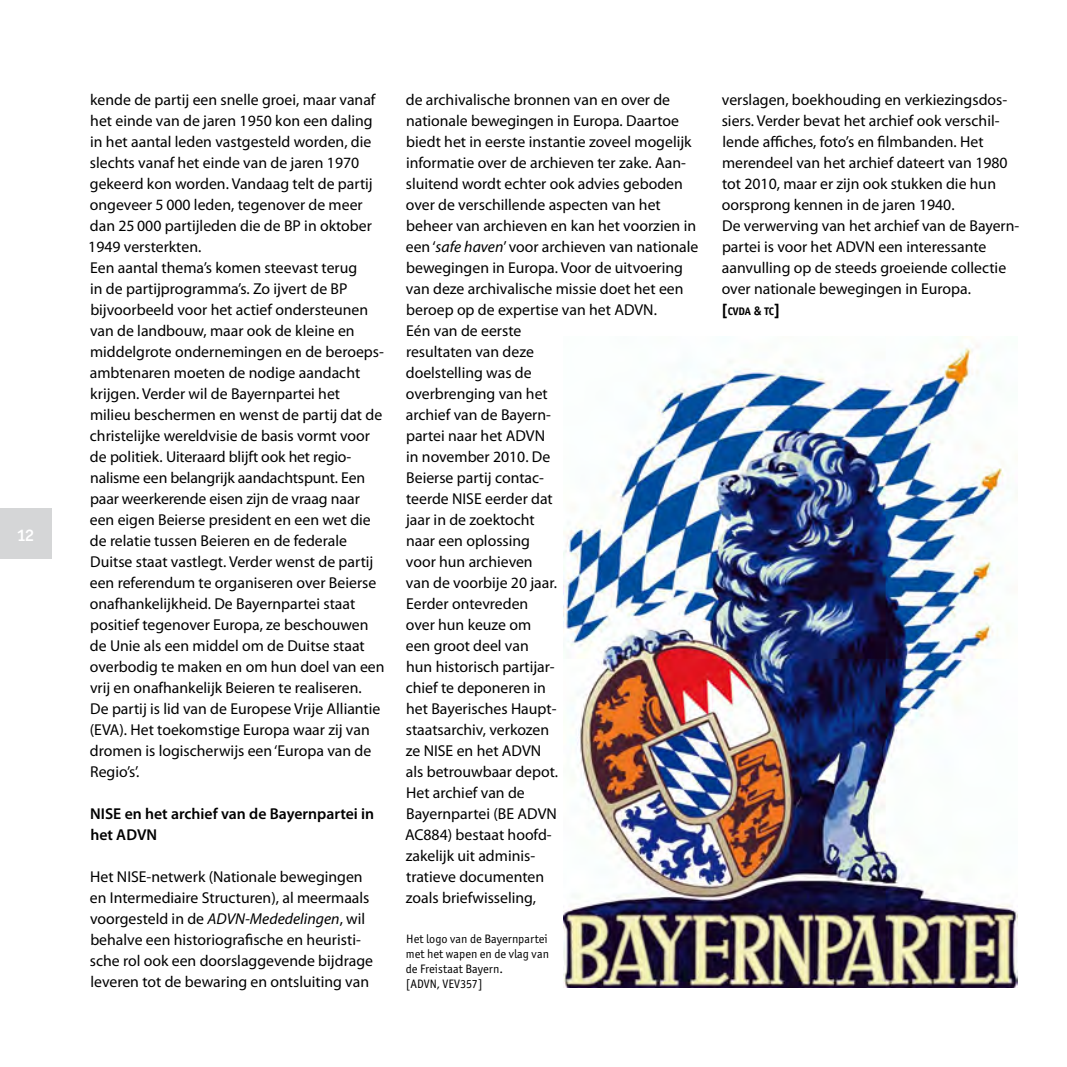
<style>
.page{position:relative;width:1067px;height:1067px;background:#fff}
.page>*{position:absolute;margin:0;border:0;box-sizing:border-box;transform-origin:0 0}
.t1{font:19.25px "Officina San ITC Medium OS";color:#fff}
.t2{font:15.75px/21px "Myriad Pro";color:#000}
.t3{font:600 15.75px/21px "Myriad Pro";color:#000}
.t4{font:12.25px/14.7px "Officina San ITC";color:#000}
.t5{font:11.03px "Officina San ITC Bold OS";letter-spacing:-.005em;color:#000}
.s1{font-style:italic}
.s2{font-size:15.75px}
.s3{font-size:12.25px}
</style>
<div class="page">
<div style="left:0;top:508px;width:52px;height:50px;background:#d5d6d7"></div>
<img style="left:563px;top:336px;width:454px;height:651px">
<p class="t1" style="left:17px;top:523px;width:19px">12</p>
<p class="t2" style="left:88px;top:89px;width:298px">kende de partij een snelle groei, maar vanaf het einde van de jaren 1950 kon een daling in het aantal leden vastgesteld worden, die slechts vanaf het einde van de jaren 1970 gekeerd kon worden. Vandaag telt de partij ongeveer 5 000 leden, tegenover de meer dan 25 000 partijleden die de BP in oktober 1949 versterkten.<br>Een aantal thema’s komen steevast terug<br>in de partijprogramma’s. Zo ijvert de BP bijvoorbeeld voor het actief ondersteunen van de landbouw, maar ook de kleine en middelgrote ondernemingen en de beroeps&shy;ambtenaren moeten de nodige aandacht krijgen. Verder wil de Bayernpartei het<br>milieu beschermen en wenst de partij dat de christelijke wereldvisie de basis vormt voor de politiek. Uiteraard blijft ook het regio&shy;nalisme een belangrijk aandachtspunt. Een paar weerkerende eisen zijn de vraag naar een eigen Beierse president en een wet die de relatie tussen Beieren en de federale Duitse staat vastlegt. Verder wenst de partij een referendum te organiseren over Beierse onafhankelijkheid. De Bayernpartei staat positief tegenover Europa, ze beschouwen de Unie als een middel om de Duitse staat overbodig te maken en om hun doel van een vrij en onafhankelijk Beieren te realiseren.<br>De partij is lid van de Europese Vrije Alliantie (EVA). Het toekomstige Europa waar zij van dromen is logischerwijs een ‘Europa van de Regio’s’.</p>
<p class="t3" style="left:90px;top:803px;width:285px">NISE en het archief van de Bayernpartei in het ADVN</p>
<p class="t2" style="left:90px;top:866px;width:285px">Het NISE-netwerk (Nationale bewegingen en Intermediaire Structuren), al meermaals voorgesteld in de <span class="s1">ADVN-Mededelingen</span>, wil behalve een historiografische en heuristi&shy;sche rol ook een doorslaggevende bijdrage leveren tot de bewaring en ontsluiting van</p>
<p class="t2" style="left:405px;top:89px;width:295px">de archivalische bronnen van en over de nationale bewegingen in Europa. Daartoe biedt het in eerste instantie zoveel mogelijk informatie over de archieven ter zake. Aan&shy;sluitend wordt echter ook advies geboden over de verschillende aspecten van het beheer van archieven en kan het voorzien in een ‘<span class="s1">safe haven</span>’ voor archieven van nationale bewegingen in Europa. Voor de uitvoering van deze archivalische missie doet het een beroep op de expertise van het ADVN.<br>Eén van de eerste<br>resultaten van deze<br>doelstelling was de<br>overbrenging van het<br>archief van de Bayern-<br>partei naar het ADVN<br>in november 2010. De<br>Beierse partij contac-<br>teerde NISE eerder dat<br>jaar in de zoektocht<br>naar een oplossing<br>voor hun archieven<br>van de voorbije 20 jaar.<br>Eerder ontevreden<br>over hun keuze om<br>een groot deel van<br>hun historisch partijar-<br>chief te deponeren in<br>het Bayerisches Haupt-<br>staatsarchiv, verkozen<br>ze NISE en het ADVN<br>als betrouwbaar depot.<br>Het archief van de<br>Bayernpartei (BE ADVN<br>AC884) bestaat hoofd-<br>zakelijk uit adminis-<br>tratieve documenten<br>zoals briefwisseling,</p>
<p class="t2" style="left:721px;top:89px;width:299px">verslagen, boekhouding en verkiezingsdos&shy;siers. Verder bevat het archief ook verschil&shy;lende affiches, foto’s en filmbanden. Het merendeel van het archief dateert van 1980 tot 2010, maar er zijn ook stukken die hun oorsprong kennen in de jaren 1940.<br>De verwerving van het archief van de Bayern&shy;partei is voor het ADVN een interessante aanvulling op de steeds groeiende collectie over nationale bewegingen in Europa.</p>
<p class="t5" style="left:721px;top:304px;width:61px"><span class="s2">[</span>CVDA <span class="s3">&amp;</span> TC<span class="s2">]</span></p>
<p class="t4" style="left:406px;top:932px;width:145px">Het logo van de Bayernpartei met het wapen en de vlag van de Freistaat Bayern.<br>[ADVN, VEV357]</p>
</div>
